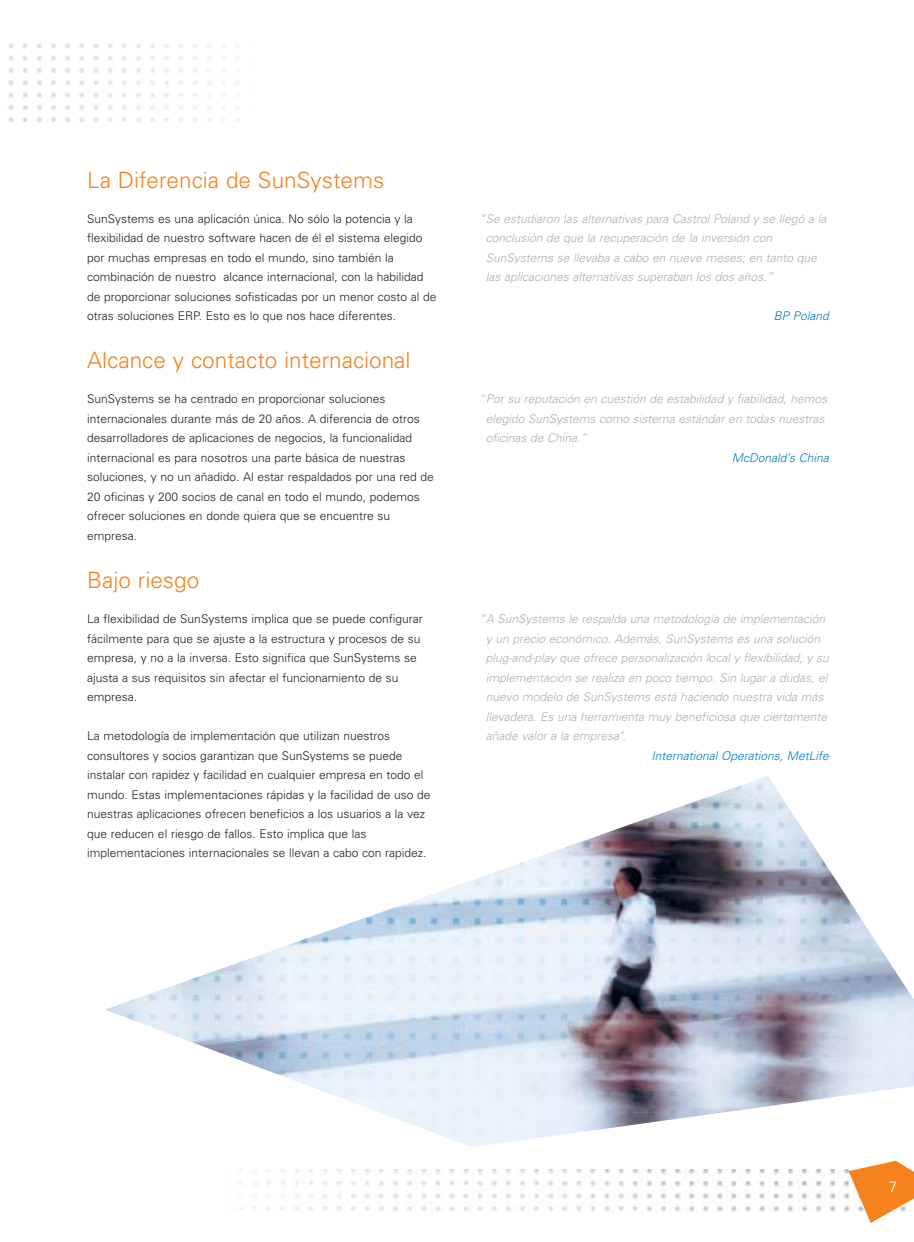
<style>
.page{position:relative;width:914px;height:1242px;background:#fff}
.page>*{position:absolute;margin:0;border:0;box-sizing:border-box;transform-origin:0 0}
.t1{font:300 22.5px "Univers";color:#f6821e}
.t2{font:300 15px "Univers";color:#fff}
.t3{font:300 12px/19.5px "Univers";color:#231f1f}
.t4{font:italic 300 12px/19.5px "Univers";color:#a7b1b6}
.t5{font:italic 300 12px "Univers";color:#007cc3}
</style>
<div class="page">
<img style="left:241px;top:1169px;width:607px;height:43px">
<svg style="left:848px;top:1161px;width:66px;height:62px"></svg>
<img style="left:8px;top:43px;width:231px;height:79px">
<img style="left:105px;top:776px;width:809px;height:371px">
<h1 class="t1" style="left:87px;top:172px;width:298px">La Diferencia de SunSystems</h1>
<p class="t3" style="left:87px;top:210px;width:351px">SunSystems es una aplicación única. No sólo la potencia y la flexibilidad de nuestro software hacen de él el sistema elegido por muchas empresas en todo el mundo, sino también la combinación de nuestro alcance internacional, con la habilidad de proporcionar soluciones sofisticadas por un menor costo al de otras soluciones ERP. Esto es lo que nos hace diferentes.</p>
<p class="t4" style="left:486px;top:210px;width:342px;text-indent:-7px">“Se estudiaron las alternativas para Castrol Poland y se llegó a la conclusión de que la recuperación de la inversión con SunSystems se llevaba a cabo en nueve meses; en tanto que las aplicaciones alternativas superaban los dos años.”</p>
<p class="t5" style="left:773px;top:312px;width:57px">BP Poland</p>
<h1 class="t1" style="left:87px;top:352px;width:325px">Alcance y contacto internacional</h1>
<p class="t3" style="left:87px;top:390px;width:348px">SunSystems se ha centrado en proporcionar soluciones internacionales durante más de 20 años. A diferencia de otros desarrolladores de aplicaciones de negocios, la funcionalidad internacional es para nosotros una parte básica de nuestras soluciones, y no un añadido. Al estar respaldados por una red de 20 oficinas y 200 socios de canal en todo el mundo, podemos ofrecer soluciones en donde quiera que se encuentre su empresa.</p>
<p class="t4" style="left:486px;top:390px;width:343px;text-indent:-7px">“Por su reputación en cuestión de estabilidad y fiabilidad, hemos elegido SunSystems como sistema estándar en todas nuestras oficinas de China.”</p>
<p class="t5" style="left:732px;top:453px;width:98px">McDonald’s China</p>
<h1 class="t1" style="left:87px;top:572px;width:113px">Bajo riesgo</h1>
<p class="t3" style="left:87px;top:611px;width:337px">La flexibilidad de SunSystems implica que se puede configurar fácilmente para que se ajuste a la estructura y procesos de su empresa, y no a la inversa. Esto significa que SunSystems se ajusta a sus requisitos sin afectar el funcionamiento de su empresa.</p>
<p class="t3" style="left:87px;top:728px;width:345px">La metodología de implementación que utilizan nuestros consultores y socios garantizan que SunSystems se puede instalar con rapidez y facilidad en cualquier empresa en todo el mundo. Estas implementaciones rápidas y la facilidad de uso de nuestras aplicaciones ofrecen beneficios a los usuarios a la vez que reducen el riesgo de fallos. Esto implica que las implementaciones internacionales se llevan a cabo con rapidez.</p>
<p class="t4" style="left:486px;top:611px;width:344px;text-indent:-7px">“A SunSystems le respalda una metodología de implementación y un precio económico. Además, SunSystems es una solución plug-and-play que ofrece personalización local y flexibilidad, y su implementación se realiza en poco tiempo. Sin lugar a dudas, el nuevo modelo de SunSystems está haciendo nuestra vida más llevadera. Es una herramienta muy beneficiosa que ciertamente añade valor a la empresa".</p>
<p class="t5" style="left:651px;top:751px;width:179px">International Operations, MetLife</p>
<p class="t2" style="left:888px;top:1181px;width:10px">7</p>
</div>
